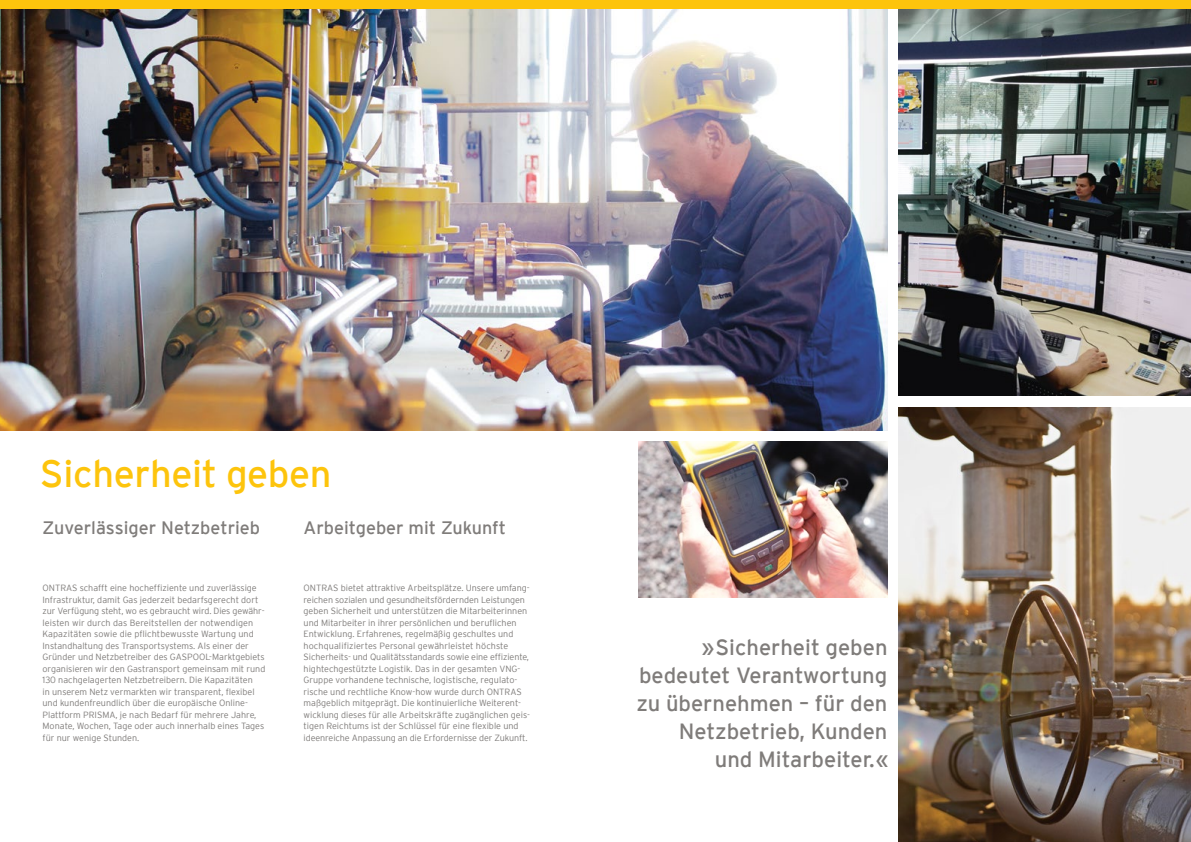
<style>
.page{position:relative;width:1191px;height:842px;background:#fff}
.page>*{position:absolute;margin:0;border:0;box-sizing:border-box;transform-origin:0 0}
.t1{font:38px "Interstate";letter-spacing:-.01em;color:#fdc40c}
.t2{font:22px/28px "Interstate";color:#7f7c7a;text-align:right}
.t3{font:18px "Interstate";color:#7f7c7a}
.t4{font:300 9px/11.5px "Interstate";color:#7f7c7a}
</style>
<div class="page">
<img style="left:0;top:9px;width:887px;height:422px">
<img style="left:638px;top:442px;width:249px;height:156px">
<img style="left:899px;top:9px;width:292px;height:387px">
<img style="left:899px;top:407px;width:292px;height:435px">
<div style="left:0;top:0;width:1191px;height:9px;background:#fdc40c"></div>
<h1 class="t1" style="left:40px;top:453px;width:293px">Sicherheit geben</h1>
<h3 class="t3" style="left:43px;top:517px;width:219px">Zuverlässiger Netzbetrieb</h3>
<h3 class="t3" style="left:304px;top:517px;width:204px">Arbeitgeber mit Zukunft</h3>
<p class="t4" style="left:43px;top:582px;width:224px">ONTRAS schafft eine hocheffiziente und zuverlässige Infrastruktur, damit Gas jederzeit bedarfsgerecht dort zur Verfügung steht, wo es gebraucht wird. Dies gewähr&shy;leisten wir durch das Bereitstellen der notwendigen Kapazitäten sowie die pflichtbewusste Wartung und Instandhaltung des Transportsystems. Als einer der Gründer und Netzbetreiber des GASPOOL-Marktgebiets organisieren wir den Gastransport gemeinsam mit rund 130 nachgelagerten Netzbetreibern. Die Kapazitäten<br>in unserem Netz vermarkten wir transparent, flexibel und kundenfreundlich über die europäische Online-Plattform PRISMA, je nach Bedarf für mehrere Jahre, Monate, Wochen, Tage oder auch innerhalb eines Tages für nur wenige Stunden.</p>
<p class="t4" style="left:304px;top:582px;width:228px">ONTRAS bietet attraktive Arbeitsplätze. Unsere umfang&shy;reichen sozialen und gesundheitsfördernden Leistungen geben Sicherheit und unterstützen die Mitarbeiterinnen und Mitarbeiter in ihrer persönlichen und beruflichen Entwicklung. Erfahrenes, regelmäßig geschultes und hochqualifiziertes Personal gewährleistet höchste Sicherheits- und Qualitätsstandards sowie eine effiziente, hightechgestützte Logistik. Das in der gesamten VNG-Gruppe vorhandene technische, logistische, regulato&shy;rische und rechtliche Know-how wurde durch ONTRAS maßgeblich mitgeprägt. Die kontinuierliche Weiterent&shy;wicklung dieses für alle Arbeitskräfte zugänglichen geis&shy;tigen Reichtums ist der Schlüssel für eine flexible und ideenreiche Anpassung an die Erfordernisse der Zukunft.</p>
<h2 class="t2" style="left:636px;top:633px;width:254px">»Sicherheit geben bedeutet Verantwortung zu übernehmen – für den<br>Netzbetrieb, Kunden<br>und Mitarbeiter.«</h2>
</div>
